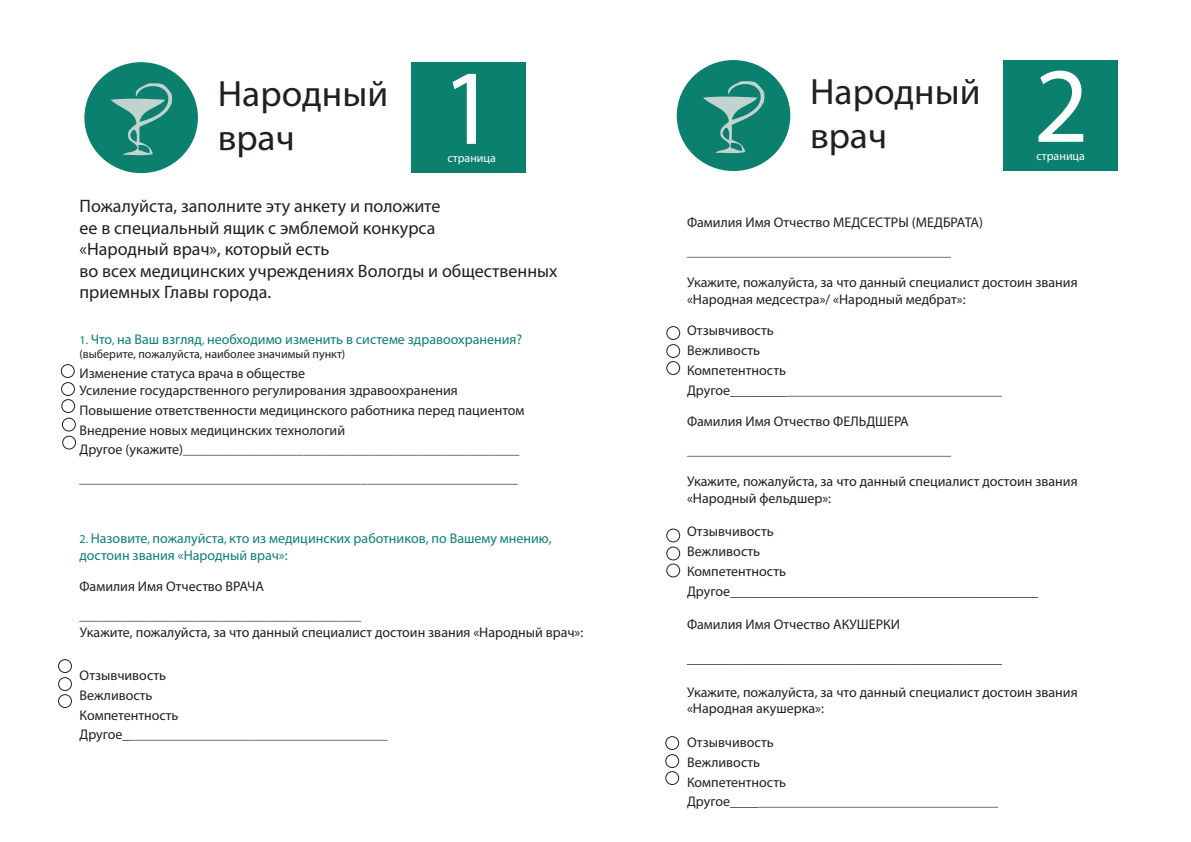
<style>
.page{position:relative;width:1191px;height:842px;background:#fff}
.page>*{position:absolute;margin:0;border:0;box-sizing:border-box;transform-origin:0 0}
.t1{font:107.7px "Myriad Pro";color:#fff}
.t2{font:36.7px/44px "Myriad Pro";color:#231f20}
.t3{font:18px/21.6px "Myriad Pro";color:#231f20}
.t4{font:14px/19.8px "Myriad Pro";color:#231f20}
.t5{font:14px/16.8px "Myriad Pro";color:#0c806f}
.t6{font:12px "Myriad Pro";color:#231f20}
.t7{font:12px "Myriad Pro";color:#fff}
.s1{font-size:12px}
.s2{font-size:14px}
</style>
<div class="page">
<div style="left:84px;top:62px;width:114px;height:111px;background:#0c806f;border-radius:50%"></div>
<svg style="left:111px;top:83px;width:62px;height:73px"></svg>
<div style="left:411px;top:62px;width:114px;height:111px;background:#0c806f"></div>
<div style="left:58px;top:659px;width:14px;height:14px;border:1px solid #231f20;border-radius:50%"></div>
<div style="left:58px;top:677px;width:14px;height:14px;border:1px solid #231f20;border-radius:50%"></div>
<div style="left:58px;top:694px;width:14px;height:14px;border:1px solid #231f20;border-radius:50%"></div>
<div style="left:666px;top:326px;width:14px;height:14px;border:1px solid #231f20;border-radius:50%"></div>
<div style="left:666px;top:344px;width:14px;height:14px;border:1px solid #231f20;border-radius:50%"></div>
<div style="left:666px;top:361px;width:14px;height:14px;border:1px solid #231f20;border-radius:50%"></div>
<div style="left:666px;top:529px;width:14px;height:13px;border:1px solid #231f20;border-radius:50%"></div>
<div style="left:666px;top:546px;width:14px;height:14px;border:1px solid #231f20;border-radius:50%"></div>
<div style="left:666px;top:563px;width:14px;height:14px;border:1px solid #231f20;border-radius:50%"></div>
<div style="left:665px;top:736px;width:14px;height:14px;border:1px solid #231f20;border-radius:50%"></div>
<div style="left:665px;top:754px;width:14px;height:14px;border:1px solid #231f20;border-radius:50%"></div>
<div style="left:665px;top:771px;width:14px;height:14px;border:1px solid #231f20;border-radius:50%"></div>
<div style="left:676px;top:60px;width:114px;height:111px;background:#0c806f;border-radius:50%"></div>
<svg style="left:703px;top:81px;width:62px;height:73px"></svg>
<div style="left:1003px;top:60px;width:114px;height:111px;background:#0c806f"></div>
<div style="left:61px;top:364px;width:14px;height:14px;border:1px solid #231f20;border-radius:50%"></div>
<div style="left:61px;top:382px;width:14px;height:14px;border:1px solid #231f20;border-radius:50%"></div>
<div style="left:61px;top:399px;width:14px;height:14px;border:1px solid #231f20;border-radius:50%"></div>
<div style="left:62px;top:418px;width:14px;height:14px;border:1px solid #231f20;border-radius:50%"></div>
<div style="left:62px;top:436px;width:14px;height:14px;border:1px solid #231f20;border-radius:50%"></div>
<h2 class="t2" style="left:218px;top:72px;width:172px">Народный врач</h2>
<h1 class="t1" style="left:441px;top:41px;width:57px">1</h1>
<h2 class="t2" style="left:810px;top:69px;width:172px">Народный</h2>
<p class="t7" style="left:447px;top:151px;width:50px">страница</p>
<h2 class="t2" style="left:810px;top:113px;width:79px">врач</h2>
<h1 class="t1" style="left:1033px;top:39px;width:57px">2</h1>
<p class="t7" style="left:1036px;top:149px;width:50px">страница</p>
<p class="t3" style="left:80px;top:195px;width:479px">Пожалуйста, заполните эту анкету и положите<br>ее в специальный ящик с эмблемой конкурса<br>«Народный врач», который есть<br>во всех медицинских учреждениях Вологды и общественных приемных Главы города.</p>
<p class="t5" style="left:80px;top:331px;width:444px"><span class="s1">1.</span> Что<span class="s1">,</span> на Ваш взгляд<span class="s1">,</span> необходимо изменить в системе здравоохранения?</p>
<p class="t6" style="left:80px;top:347px;width:267px">(выберите, пожалуйста, наиболее значимый пункт)</p>
<p class="t4" style="left:80px;top:365px;width:380px;line-height:16.8px">Изменение статуса врача в обществе<br>Усиление государственного регулирования здравоохранения</p>
<p class="t4" style="left:80px;top:400px;width:446px">Повышение ответственности медицинского работника перед пациентом<br>Внедрение новых медицинских технологий</p>
<p class="t6" style="left:80px;top:443px;width:441px"><span class="s2">Другое (укажите)</span>________________________________________________________</p>
<p class="t6" style="left:80px;top:472px;width:439px">_________________________________________________________________________</p>
<p class="t5" style="left:80px;top:530px;width:474px"><span class="s1">2.</span> Назовите<span class="s1">,</span> пожалуйста<span class="s1">,</span> кто из медицинских работников, по Вашему мнению, достоин звания «Народный врач»:</p>
<p class="t4" style="left:80px;top:576px;width:186px">Фамилия Имя Отчество ВРАЧА</p>
<p class="t6" style="left:80px;top:609px;width:283px">_______________________________________________</p>
<p class="t4" style="left:80px;top:623px;width:505px">Укажите, пожалуйста, за что данный специалист достоин звания «Народный врач»:</p>
<p class="t4" style="left:80px;top:665px;width:100px">Отзывчивость<br>Вежливость<br>Компетентность</p>
<p class="t6" style="left:80px;top:728px;width:310px"><span class="s2">Другое_</span>___________________________________________</p>
<p class="t4" style="left:687px;top:213px;width:298px">Фамилия Имя Отчество МЕДСЕСТРЫ (МЕДБРАТА)</p>
<p class="t6" style="left:687px;top:245px;width:265px">____________________________________________</p>
<p class="t4" style="left:687px;top:274px;width:392px;line-height:16.8px">Укажите, пожалуйста, за что данный специалист достоин звания «Народная медсестра»/ «Народный медбрат»:</p>
<p class="t4" style="left:687px;top:321px;width:100px">Отзывчивость<br>Вежливость<br>Компетентность</p>
<p class="t6" style="left:687px;top:383px;width:317px"><span class="s2">Другое________</span>____________________________________</p>
<p class="t4" style="left:687px;top:411px;width:223px">Фамилия Имя Отчество ФЕЛЬДШЕРА</p>
<p class="t6" style="left:687px;top:443px;width:265px">____________________________________________</p>
<p class="t4" style="left:687px;top:473px;width:392px;line-height:16.8px">Укажите, пожалуйста, за что данный специалист достоин звания «Народный фельдшер»:</p>
<p class="t4" style="left:687px;top:522px;width:353px">Отзывчивость<br>Вежливость<br>Компетентность<br>Другое____________________________________________</p>
<p class="t4" style="left:687px;top:614px;width:214px">Фамилия Имя Отчество АКУШЕРКИ</p>
<p class="t4" style="left:687px;top:648px;width:316px">_____________________________________________</p>
<p class="t4" style="left:687px;top:683px;width:392px;line-height:16.8px">Укажите, пожалуйста, за что данный специалист достоин звания «Народная акушерка»:</p>
<p class="t4" style="left:687px;top:732px;width:100px">Отзывчивость<br>Вежливость<br>Компетентность</p>
<p class="t6" style="left:687px;top:795px;width:313px"><span class="s2">Другое____</span>________________________________________</p>
</div>
